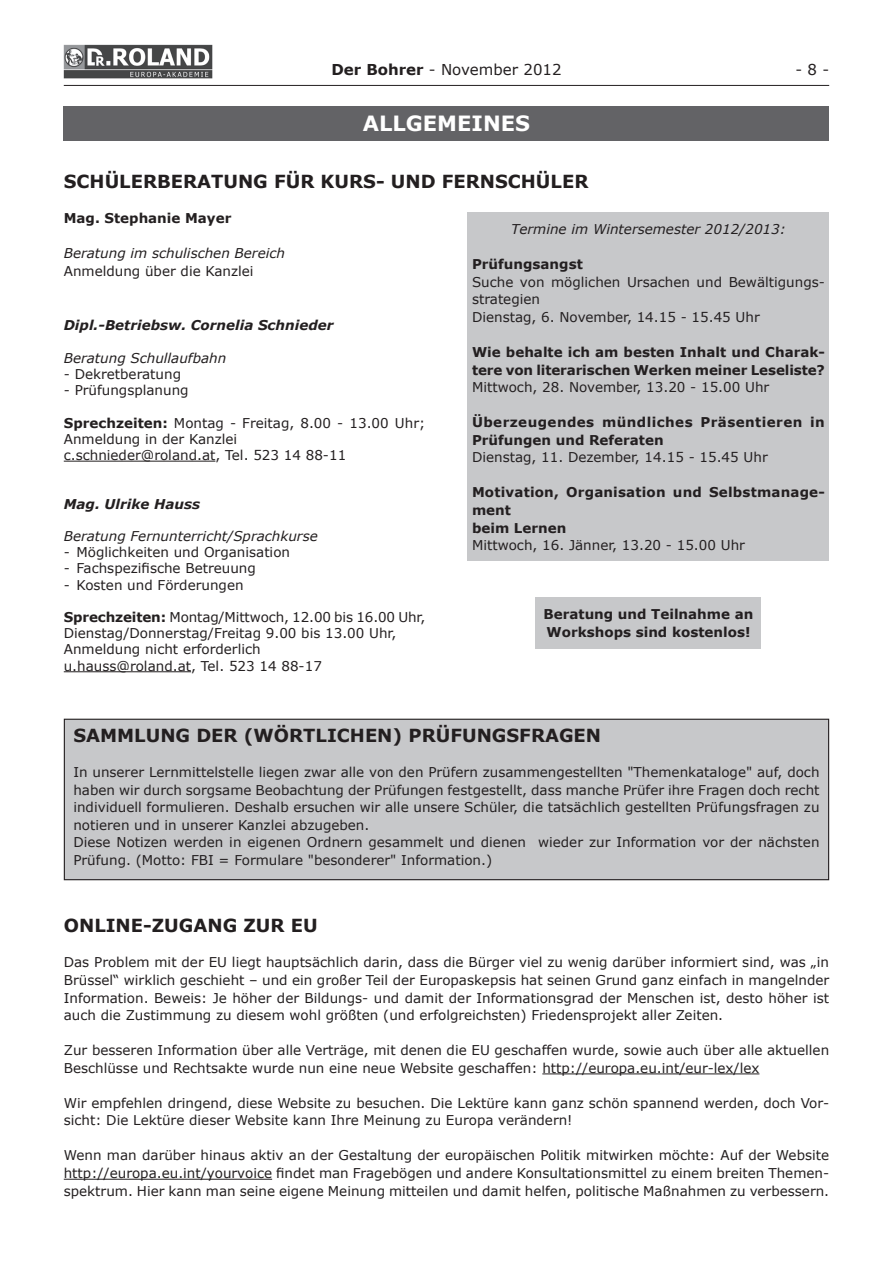
<style>
.page{position:relative;width:893px;height:1263px;background:#fff}
.page>*{position:absolute;margin:0;border:0;box-sizing:border-box;transform-origin:0 0}
.t1{font:700 21px "Verdana";color:#fff}
.t2{font:700 18px "Verdana";color:#231f20}
.t3{font:15px "Verdana";color:#231f20}
.t4{font:13.5px/17.5px "Verdana";color:#231f20}
.t5{font:700 13.5px/17.5px "Verdana";color:#231f20}
.t6{font:italic 13.5px "Verdana";color:#231f20}
.t7{font:700 13.5px/17.5px "Verdana";letter-spacing:.03em;color:#231f20}
.t8{font:italic 700 13.5px "Verdana";color:#231f20}
.s1{font-weight:700}
</style>
<div class="page">
<img style="left:64px;top:45px;width:149px;height:34px">
<hr style="left:64px;top:85px;width:765px;height:1px;background:#231f20">
<div style="left:64px;top:106px;width:765px;height:34px;background:#636366"></div>
<div style="left:536px;top:597px;width:225px;height:51px;background:#c7c8ca"></div>
<div style="left:468px;top:213px;width:361px;height:348px;background:#c7c8ca"></div>
<hr style="left:64px;top:461px;width:151px;height:1px;background:#231f20">
<hr style="left:64px;top:671px;width:127px;height:1px;background:#231f20">
<hr style="left:542px;top:1073px;width:217px;height:1px;background:#231f20">
<hr style="left:64px;top:1179px;width:208px;height:1px;background:#231f20">
<div style="left:64px;top:719px;width:765px;height:161px;background:#c7c8ca"></div>
<div style="left:64px;top:719px;width:765px;height:161px;border:1px solid #231f20"></div>
<p class="t3" style="left:331px;top:60px;width:232px"><span class="s1">Der Bohrer</span> - November 2012</p>
<p class="t3" style="left:795px;top:60px;width:35px">- 8 -</p>
<h1 class="t1" style="left:363px;top:110px;width:60px">Allgemei</h1>
<h1 class="t1" style="left:483px;top:110px;width:33px">nes</h1>
<h2 class="t2" style="left:64px;top:170px;width:81px">Schü lerber</h2>
<h2 class="t2" style="left:197px;top:170px;width:393px">atu ng FÜR KURS- UN D FERNSCH ÜLER</h2>
<p class="t5" style="left:64px;top:209px;width:169px">Mag. Stephanie Mayer</p>
<p class="t6" style="left:64px;top:245px;width:223px">Beratung im schulischen Bereich</p>
<p class="t4" style="left:64px;top:262px;width:191px">Anmeldung über die Kanzlei</p>
<p class="t6" style="left:511px;top:221px;width:276px">Termine im Wintersemester 2012/2013:</p>
<p class="t5" style="left:472px;top:255px;width:112px">Prüfungsangst</p>
<p class="t4" style="left:472px;top:273px;width:354px">Suche von möglichen Ursachen und Bewältigungs&shy;strategien<br>Dienstag, 6. November, 14.15 - 15.45 Uhr</p>
<p class="t5" style="left:472px;top:343px;width:354px">Wie behalte ich am besten Inhalt und Charak&shy;tere von literarischen Werken meiner Leseliste?</p>
<p class="t4" style="left:472px;top:378px;width:299px">Mittwoch, 28. November, 13.20 - 15.00 Uhr</p>
<p class="t7" style="left:472px;top:413px;width:354px">Überzeugendes mündliches Präsentieren in<br>Prüfungen und Referaten</p>
<p class="t4" style="left:472px;top:448px;width:297px">Dienstag, 11. Dezember, 14.15 - 15.45 Uhr</p>
<p class="t5" style="left:472px;top:483px;width:354px">Motivation, Organisation und Selbstmanage&shy;ment<br>beim Lernen</p>
<p class="t4" style="left:472px;top:536px;width:274px">Mittwoch, 16. Jänner, 13.20 - 15.00 Uhr</p>
<p class="t8" style="left:64px;top:317px;width:271px">Dipl.-Betriebsw. Cornelia Schnieder</p>
<p class="t6" style="left:64px;top:349px;width:164px">Beratung Schullaufbahn</p>
<p class="t4" style="left:64px;top:365px;width:119px">- Dekretberatung</p>
<p class="t4" style="left:64px;top:381px;width:126px">- Prüfungsplanung</p>
<p class="t4" style="left:64px;top:414px;width:363px;line-height:16.2px"><span class="s1">Sprechzeiten:</span> Montag - Freitag, 8.00 - 13.00 Uhr;<br>Anmeldung in der Kanzlei<br>c.schnieder@roland.at, Tel. 523 14 88-11</p>
<p class="t8" style="left:64px;top:495px;width:138px">Mag. Ulrike Hauss</p>
<p class="t6" style="left:64px;top:527px;width:255px">Beratung Fernunterricht/Sprachkurse</p>
<p class="t4" style="left:64px;top:543px;width:228px">- Möglichkeiten und Organisation</p>
<p class="t4" style="left:64px;top:559px;width:194px">- Fachspezifische Betreuung</p>
<p class="t4" style="left:64px;top:575px;width:181px">- Kosten und Förderungen</p>
<p class="t4" style="left:64px;top:608px;width:363px;line-height:16.2px"><span class="s1">Sprechzeiten:</span> Montag/Mittwoch, 12.00 bis 16.00 Uhr, Dienstag/Donnerstag/Freitag 9.00 bis 13.00 Uhr, Anmeldung nicht erforderlich<br>u.hauss@roland.at, Tel. 523 14 88-17</p>
<p class="t5" style="left:544px;top:605px;width:211px">Beratung und Teilnahme an<br>Workshops sind kostenlos!</p>
<h2 class="t2" style="left:73px;top:724px;width:138px">Samm lu ng der</h2>
<h2 class="t2" style="left:244px;top:724px;width:28px">(wör</h2>
<h2 class="t2" style="left:303px;top:724px;width:133px">tlichen) Prüfu</h2>
<h2 class="t2" style="left:477px;top:724px;width:30px">ngsfr</h2>
<h2 class="t2" style="left:545px;top:724px;width:58px">age n</h2>
<p class="t4" style="left:73px;top:763px;width:748px">In unserer Lernmittelstelle liegen zwar alle von den Prüfern zusammengestellten "Themenkataloge" auf, doch haben wir durch sorgsame Beobachtung der Prüfungen festgestellt, dass manche Prüfer ihre Fragen doch recht individuell formulieren. Deshalb ersuchen wir alle unsere Schüler, die tatsächlich gestellten Prüfungsfragen zu notieren und in unserer Kanzlei abzugeben.<br>Diese Notizen werden in eigenen Ordnern gesammelt und dienen wieder zur Information vor der nächsten Prüfung. (Motto: FBI = Formulare "besonderer" Information.)</p>
<h2 class="t2" style="left:64px;top:914px;width:15px">ONL</h2>
<h2 class="t2" style="left:106px;top:914px;width:213px">IN E-ZUGANG ZUR EU</h2>
<p class="t4" style="left:64px;top:953px;width:767px;text-align:justify">Das Problem mit der EU liegt hauptsächlich darin, dass die Bürger viel zu wenig darüber informiert sind, was „in Brüssel“ wirklich geschieht – und ein großer Teil der Europaskepsis hat seinen Grund ganz einfach in mangelnder Information. Beweis: Je höher der Bildungs- und damit der Informationsgrad der Menschen ist, desto höher ist auch die Zustimmung zu diesem wohl größten (und erfolgreichsten) Friedensprojekt aller Zeiten.</p>
<p class="t4" style="left:64px;top:1041px;width:767px">Zur besseren Information über alle Verträge, mit denen die EU geschaffen wurde, sowie auch über alle aktuellen<br>Beschlüsse und Rechtsakte wurde nun eine neue Website geschaffen: http://europa.eu.int/eur-lex/lex</p>
<p class="t4" style="left:64px;top:1094px;width:767px">Wir empfehlen dringend, diese Website zu besuchen. Die Lektüre kann ganz schön spannend werden, doch Vor&shy;sicht: Die Lektüre dieser Website kann Ihre Meinung zu Europa verändern!</p>
<p class="t4" style="left:64px;top:1146px;width:767px;text-align:justify">Wenn man darüber hinaus aktiv an der Gestaltung der europäischen Politik mitwirken möchte: Auf der Website http://europa.eu.int/yourvoice findet man Fragebögen und andere Konsultationsmittel zu einem breiten Themen&shy;spektrum. Hier kann man seine eigene Meinung mitteilen und damit helfen, politische Maßnahmen zu verbessern.</p>
</div>
